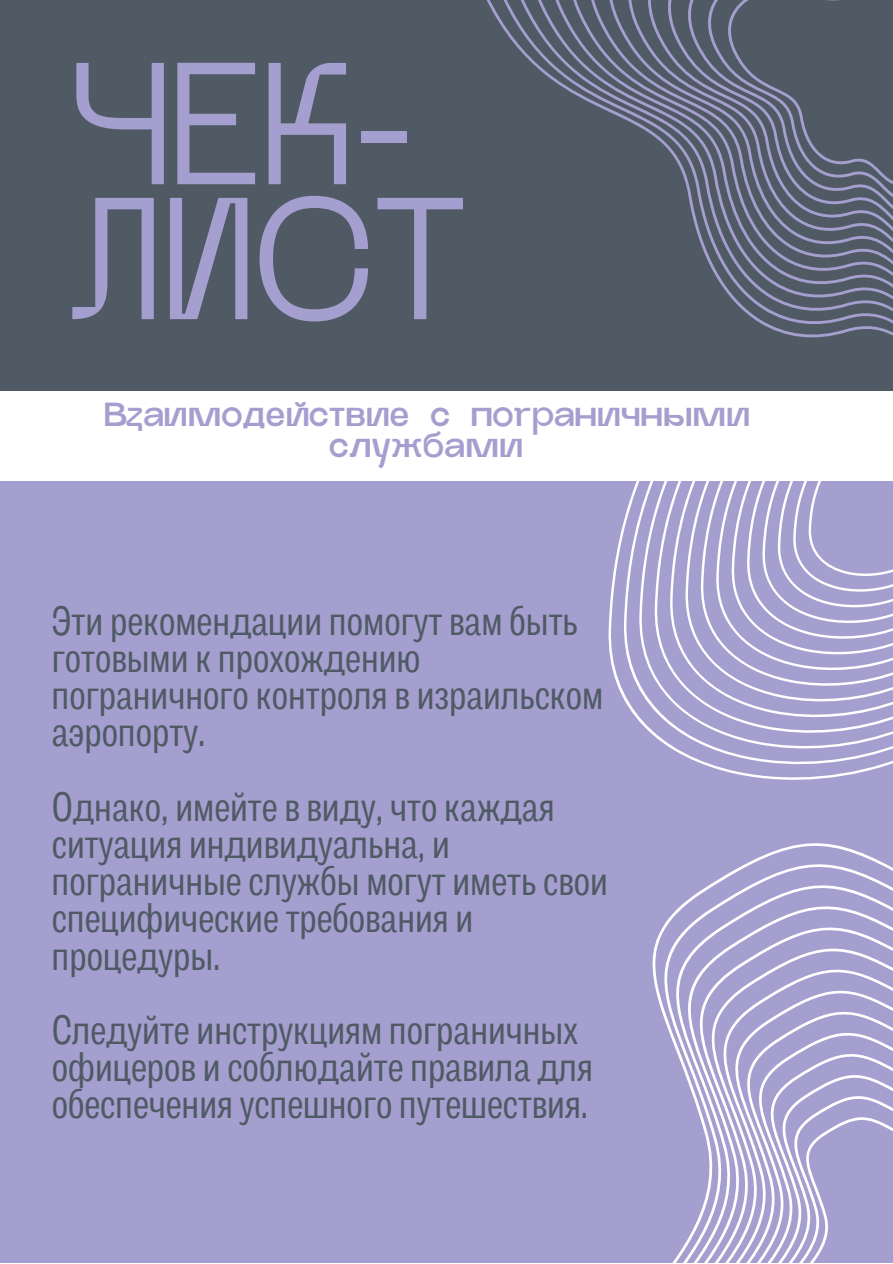
<style>
.page{position:relative;width:893px;height:1264px;background:#fff}
.page>*{position:absolute;margin:0;border:0;box-sizing:border-box;transform-origin:0 0}
.t1{font:134.85px/134.9px "Glock Grotesque";color:#a49fcf}
.t2{font:40.8px/37.2px "Body Grotesque Slim";color:#4f5a64}
.t3{font:900 25.95px/31.2px "Glock Grotesque";color:#a49fcf;text-align:center}
</style>
<div class="page">
<div style="left:0;top:0;width:892px;height:1262px;background:#a49fcf"></div>
<svg style="left:608px;top:536px;width:284px;height:244px"></svg>
<svg style="left:719px;top:847px;width:173px;height:32px"></svg>
<svg style="left:684px;top:879px;width:208px;height:24px"></svg>
<svg style="left:667px;top:903px;width:225px;height:18px"></svg>
<svg style="left:653px;top:921px;width:239px;height:31px"></svg>
<svg style="left:652px;top:952px;width:240px;height:19px"></svg>
<svg style="left:653px;top:971px;width:239px;height:24px"></svg>
<svg style="left:657px;top:995px;width:235px;height:29px"></svg>
<svg style="left:666px;top:1024px;width:226px;height:21px"></svg>
<svg style="left:673px;top:1045px;width:219px;height:217px"></svg>
<svg style="left:693px;top:1069px;width:199px;height:193px"></svg>
<div style="left:0;top:0;width:892px;height:391px;background:#4f5a64"></div>
<div style="left:0;top:391px;width:892px;height:90px;background:#fff"></div>
<svg style="left:487px;top:0;width:405px;height:536px"></svg>
<p class="t1" style="left:68px;top:90px;width:401px">ЧЕК-<br>ЛИСТ</p>
<p class="t3" style="left:102px;top:405px;width:649px">Взаимодействие с пограничными службами</p>
<p class="t2" style="left:52px;top:605px;width:553px">Эти рекомендации помогут вам быть готовыми к прохождению пограничного контроля в израильском аэропорту.</p>
<p class="t2" style="left:52px;top:791px;width:557px">Однако, имейте в виду, что каждая ситуация индивидуальна, и пограничные службы могут иметь свои специфические требования и процедуры.</p>
<p class="t2" style="left:52px;top:1014px;width:542px">Следуйте инструкциям пограничных офицеров и соблюдайте правила для обеспечения успешного путешествия.</p>
</div>
